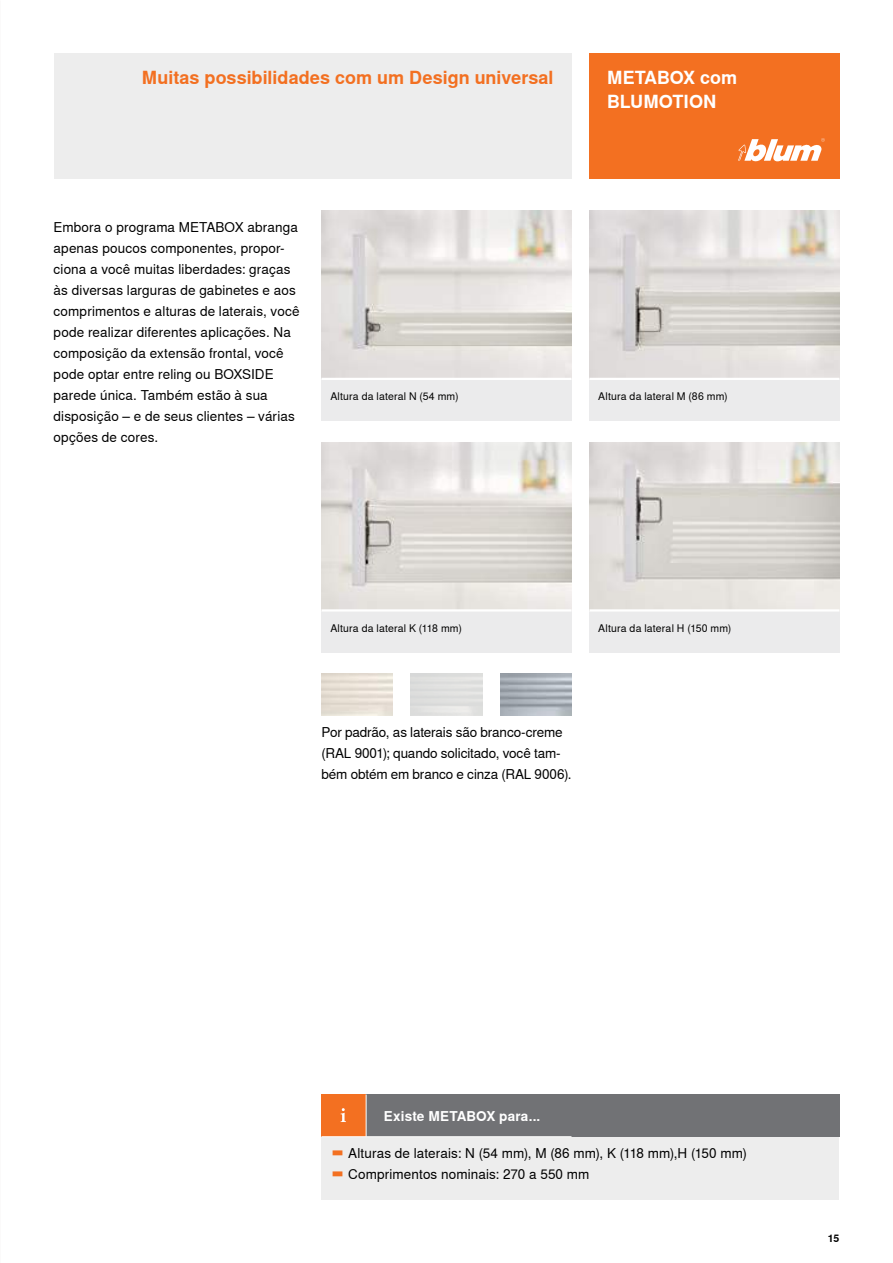
<style>
.page{position:relative;width:893px;height:1263px;background:#fff}
.page>*{position:absolute;margin:0;border:0;box-sizing:border-box;transform-origin:0 0}
.t1{font:700 18px "Nimbus Sans Global";color:#f37021}
.t2{font:700 18px/24px "Nimbus Sans Global";color:#fff}
.t3{font:13.5px/21px "Nimbus Sans Global";letter-spacing:.01em;color:#000}
.t4{font:13.5px/21px "Nimbus Sans Global";letter-spacing:-.01em;color:#000}
.t5{font:700 13.5px "Nimbus Sans Global";letter-spacing:.01em;color:#fff}
.t6{font:10.5px "Nimbus Sans Global";letter-spacing:.02em;color:#000}
.t7{font:700 10.5px "Nimbus Sans Global";color:#000}
.s1{font-size:17.25px;color:#f37021}
</style>
<div class="page">
<div style="left:321px;top:379px;width:250px;height:42px;background:#ebebec"></div>
<div style="left:321px;top:610px;width:250px;height:42px;background:#ebebec"></div>
<div style="left:589px;top:379px;width:250px;height:42px;background:#ebebec"></div>
<div style="left:589px;top:610px;width:250px;height:42px;background:#ebebec"></div>
<img style="left:321px;top:210px;width:250px;height:168px">
<img style="left:321px;top:442px;width:250px;height:167px">
<img style="left:589px;top:210px;width:250px;height:168px">
<img style="left:589px;top:442px;width:250px;height:167px">
<div style="left:321px;top:1137px;width:518px;height:63px;background:#ebebec"></div>
<div style="left:366px;top:1094px;width:473px;height:43px;background:#717275"></div>
<div style="left:321px;top:1094px;width:45px;height:43px;background:#f37021"></div>
<svg style="left:341px;top:1108px;width:5px;height:14px"></svg>
<div style="left:589px;top:54px;width:250px;height:125px;background:#f37021"></div>
<div style="left:54px;top:54px;width:517px;height:125px;background:#ebebec"></div>
<svg style="left:738px;top:138px;width:87px;height:23px"></svg>
<hr style="left:321px;top:378px;width:250px;height:2px;background:#fff">
<hr style="left:321px;top:609px;width:250px;height:2px;background:#fff">
<hr style="left:589px;top:378px;width:250px;height:2px;background:#fff">
<hr style="left:589px;top:609px;width:250px;height:2px;background:#fff">
<hr style="left:366px;top:1094px;width:1px;height:43px;background:#fff">
<hr style="left:321px;top:1136px;width:250px;height:1px;background:#fff">
<h1 class="t1" style="left:142px;top:67px;width:413px">Muitas possibilidades com um Design universal</h1>
<h1 class="t2" style="left:607px;top:66px;width:131px">METABOX com<br>BLUMOTION</h1>
<p class="t3" style="left:54px;top:216px;width:247px">Embora o programa METABOX abranga apenas poucos componentes, propor&shy;ciona a você muitas liberdades: graças às diversas larguras de gabinetes e aos comprimentos e alturas de laterais, você pode realizar diferentes aplicações. Na composição da extensão frontal, você pode optar entre reling ou BOXSIDE parede única. Também estão à sua disposição – e de seus clientes – várias opções de cores.</p>
<p class="t6" style="left:330px;top:390px;width:130px">Altura da lateral N (54 mm)</p>
<p class="t6" style="left:598px;top:390px;width:131px">Altura da lateral M (86 mm)</p>
<p class="t6" style="left:330px;top:622px;width:133px">Altura da lateral K (118 mm)</p>
<p class="t6" style="left:598px;top:622px;width:135px">Altura da lateral H (150 mm)</p>
<p class="t4" style="left:321px;top:721px;width:252px">Por padrão, as laterais são branco-creme (RAL 9001); quando solicitado, você tam&shy;bém obtém em branco e cinza (RAL 9006).</p>
<p class="t5" style="left:384px;top:1108px;width:158px">Existe METABOX para...</p>
<p class="t3" style="left:330px;top:1142px;width:418px"><span class="s1">▬</span> Alturas de laterais: N (54 mm), M (86 mm), K (118 mm),H (150 mm) <span class="s1">▬</span> Comprimentos nominais: 270 a 550 mm</p>
<p class="t7" style="left:828px;top:1232px;width:13px">15</p>
</div>
